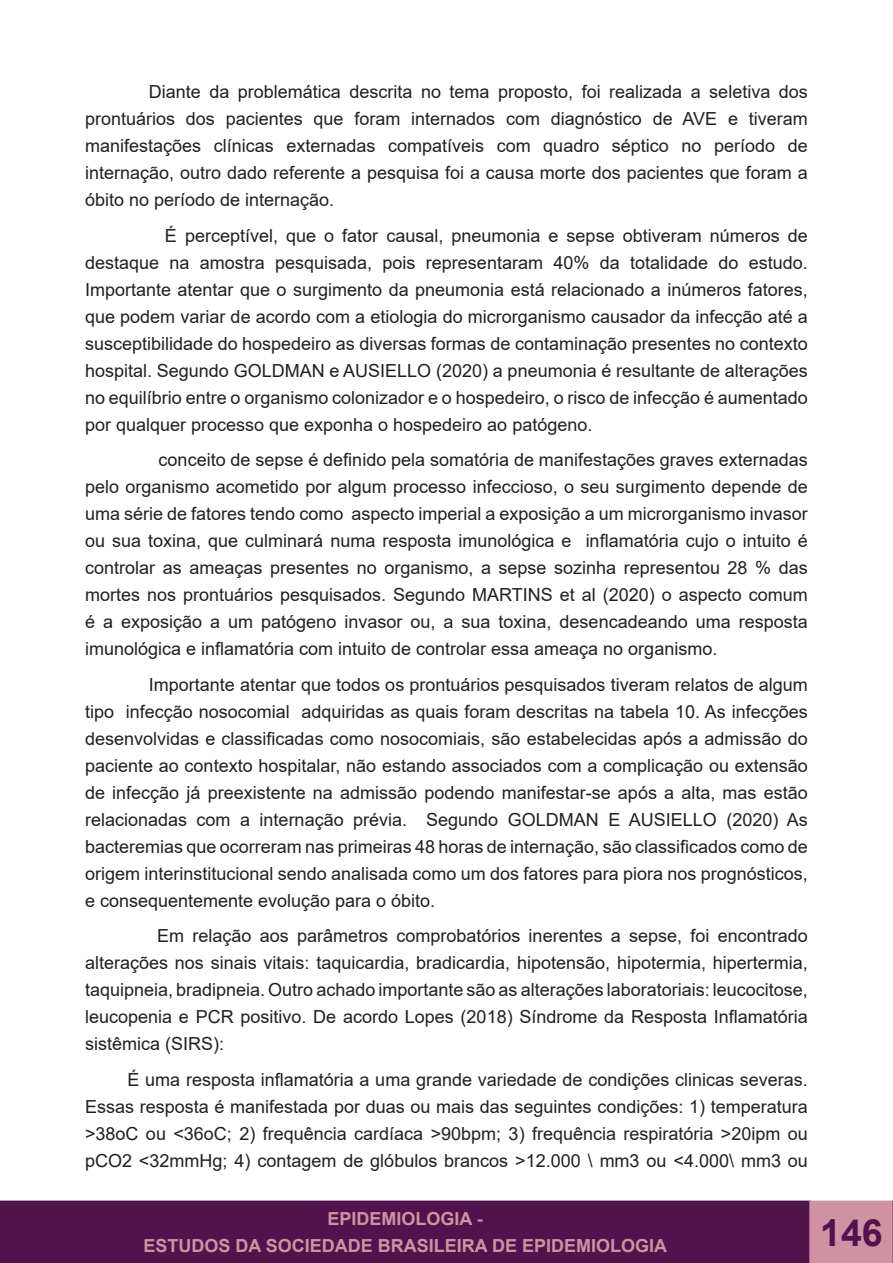
<style>
.page{position:relative;width:893px;height:1263px;background:#fff}
.page>*{position:absolute;margin:0;border:0;box-sizing:border-box;transform-origin:0 0}
.t1{font:700 37.5px "Arial";color:#50134c}
.t2{font:18px/27px "Arial";color:#231f20;text-align:justify}
.t3{font:700 18px/27px "Arial";color:#d092a3;text-align:center}
</style>
<div class="page">
<div style="left:0;top:1201px;width:810px;height:62px;background:#50134c"></div>
<div style="left:0;top:1200px;width:811px;height:63px;border:2px solid #50134c"></div>
<div style="left:810px;top:1201px;width:83px;height:62px;background:#d092a3"></div>
<div style="left:809px;top:1200px;width:84px;height:63px;border:2px solid #d092a3"></div>
<svg style="left:892px;top:1200px;width:1px;height:63px"></svg>
<p class="t2" style="left:85px;top:78px;width:724px;text-indent:64px">Diante da problemática descrita no tema proposto, foi realizada a seletiva dos prontuários dos pacientes que foram internados com diagnóstico de AVE e tiveram manifestações clínicas externadas compatíveis com quadro séptico no período de internação, outro dado referente a pesquisa foi a causa morte dos pacientes que foram a óbito no período de internação.</p>
<p class="t2" style="left:85px;top:222px;width:724px;text-indent:80px">É perceptível, que o fator causal, pneumonia e sepse obtiveram números de destaque na amostra pesquisada, pois representaram 40% da totalidade do estudo.<br>Importante atentar que o surgimento da pneumonia está relacionado a inúmeros fatores, que podem variar de acordo com a etiologia do microrganismo causador da infecção até a susceptibilidade do hospedeiro as diversas formas de contaminação presentes no contexto hospital. Segundo GOLDMAN e AUSIELLO (2020) a pneumonia é resultante de alterações no equilíbrio entre o organismo colonizador e o hospedeiro, o risco de infecção é aumentado por qualquer processo que exponha o hospedeiro ao patógeno.</p>
<p class="t2" style="left:85px;top:446px;width:724px;text-indent:74px">conceito de sepse é definido pela somatória de manifestações graves externadas pelo organismo acometido por algum processo infeccioso, o seu surgimento depende de uma série de fatores tendo como aspecto imperial a exposição a um microrganismo invasor ou sua toxina, que culminará numa resposta imunológica e inflamatória cujo o intuito é controlar as ameaças presentes no organismo, a sepse sozinha representou 28 % das mortes nos prontuários pesquisados. Segundo MARTINS et al (2020) o aspecto comum é a exposição a um patógeno invasor ou, a sua toxina, desencadeando uma resposta imunológica e inflamatória com intuito de controlar essa ameaça no organismo.</p>
<p class="t2" style="left:85px;top:671px;width:724px;text-indent:64px">Importante atentar que todos os prontuários pesquisados tiveram relatos de algum tipo infecção nosocomial adquiridas as quais foram descritas na tabela 10. As infecções desenvolvidas e classificadas como nosocomiais, são estabelecidas após a admissão do paciente ao contexto hospitalar, não estando associados com a complicação ou extensão de infecção já preexistente na admissão podendo manifestar-se após a alta, mas estão relacionadas com a internação prévia. Segundo GOLDMAN E AUSIELLO (2020) As bacteremias que ocorreram nas primeiras 48 horas de internação, são classificados como de origem interinstitucional sendo analisada como um dos fatores para piora nos prognósticos, e consequentemente evolução para o óbito.</p>
<p class="t2" style="left:85px;top:922px;width:724px;text-indent:72px">Em relação aos parâmetros comprobatórios inerentes a sepse, foi encontrado alterações nos sinais vitais: taquicardia, bradicardia, hipotensão, hipotermia, hipertermia, taquipneia, bradipneia. Outro achado importante são as alterações laboratoriais: leucocitose, leucopenia e PCR positivo. De acordo Lopes (2018) Síndrome da Resposta Inflamatória sistêmica (SIRS):</p>
<p class="t2" style="left:85px;top:1066px;width:724px;text-indent:43px">É uma resposta inflamatória a uma grande variedade de condições clinicas severas.<br>Essas resposta é manifestada por duas ou mais das seguintes condições: 1) temperatura &gt;38oC ou &lt;36oC; 2) frequência cardíaca &gt;90bpm; 3) frequência respiratória &gt;20ipm ou pCO2 &lt;32mmHg; 4) contagem de glóbulos brancos &gt;12.000 \ mm3 ou &lt;4.000\ mm3 ou</p>
<p class="t3" style="left:143px;top:1205px;width:525px">EPIDEMIOLOGIA -<br>ESTUDOS DA SOCIEDADE BRASILEIRA DE EPIDEMIOLOGIA</p>
<h1 class="t1" style="left:820px;top:1206px;width:64px">146</h1>
</div>
